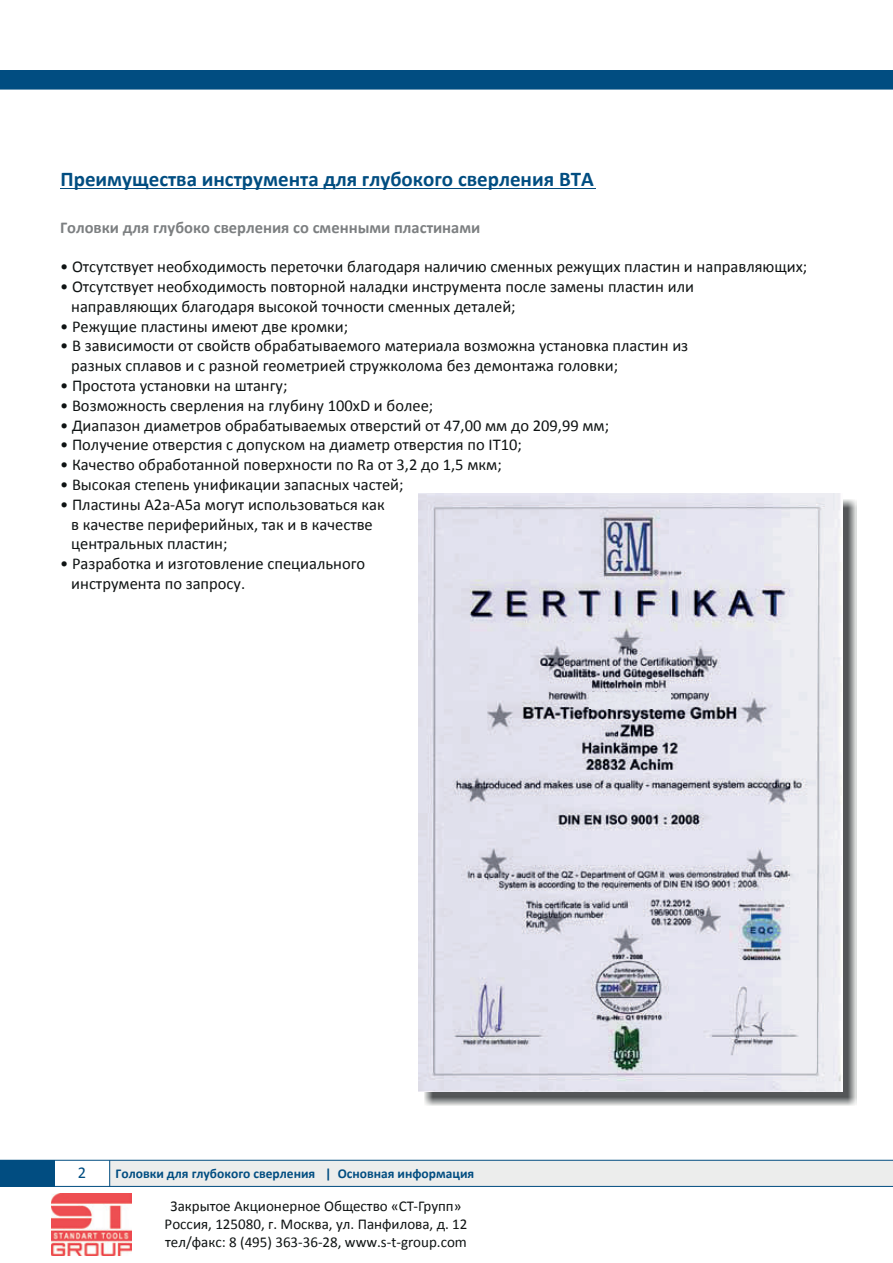
<style>
.page{position:relative;width:893px;height:1263px;background:#fff}
.page>*{position:absolute;margin:0;border:0;box-sizing:border-box;transform-origin:0 0}
.t1{font:700 21px "Calibri";color:#014d81}
.t2{font:16.5px/19.8px "Calibri";color:#0f1313}
.t3{font:700 16.5px "Calibri";color:#7c7f81}
.t4{font:16.5px "Calibri";color:#014d81}
.t5{font:15px/18px "Calibri";color:#0f1313;text-align:center}
.t6{font:700 13.5px "Calibri";color:#014d81}
</style>
<div class="page">
<div style="left:110px;top:1160px;width:783px;height:26px;background:#ecedec"></div>
<div style="left:0;top:70px;width:893px;height:20px;background:#014d81"></div>
<hr style="left:0;top:1160px;width:893px;height:1px;background:#014d81">
<hr style="left:0;top:1186px;width:893px;height:1px;background:#014d81">
<svg style="left:109px;top:1160px;width:1px;height:26px"></svg>
<div style="left:0;top:1160px;width:55px;height:26px;background:#014d81"></div>
<img style="left:425px;top:499px;width:432px;height:607px">
<img style="left:419px;top:493px;width:424px;height:598px">
<img style="left:589px;top:693px;width:39px;height:15px">
<img style="left:628px;top:693px;width:43px;height:15px">
<hr style="left:60px;top:188px;width:536px;height:1px;background:#014d81">
<img style="left:51px;top:1193px;width:81px;height:62px">
<p class="t1" style="left:60px;top:165px;width:535px">Преимущества инструмента для глубокого сверления BTA</p>
<p class="t3" style="left:60px;top:216px;width:422px">Головки для глубоко сверления со сменными пластинами</p>
<p class="t2" style="left:60px;top:257px;width:749px">• Отсутствует необходимость переточки благодаря наличию сменных режущих пластин и направляющих;</p>
<p class="t2" style="left:71px;top:277px;width:624px;text-indent:-11px">• Отсутствует необходимость повторной наладки инструмента после замены пластин или направляющих благодаря высокой точности сменных деталей;</p>
<p class="t2" style="left:60px;top:316px;width:290px">• Режущие пластины имеют две кромки;</p>
<p class="t2" style="left:71px;top:336px;width:618px;text-indent:-11px">• В зависимости от свойств обрабатываемого материала возможна установка пластин из разных сплавов и с разной геометрией стружколома без демонтажа головки;</p>
<p class="t2" style="left:60px;top:376px;width:229px">• Простота установки на штангу;</p>
<p class="t2" style="left:60px;top:395px;width:375px">• Возможность сверления на глубину 100хD и более;</p>
<p class="t2" style="left:60px;top:415px;width:551px">• Диапазон диаметров обрабатываемых отверстий от 47,00 мм до 209,99 мм;</p>
<p class="t2" style="left:60px;top:435px;width:463px">• Получение отверстия с допуском на диаметр отверстия по IT10;</p>
<p class="t2" style="left:60px;top:455px;width:443px">• Качество обработанной поверхности по Ra от 3,2 до 1,5 мкм;</p>
<p class="t2" style="left:60px;top:475px;width:345px">• Высокая степень унификации запасных частей;</p>
<p class="t2" style="left:71px;top:494px;width:315px;text-indent:-11px">• Пластины А2а-А5а могут использоваться как в качестве периферийных, так и в качестве центральных пластин;</p>
<p class="t2" style="left:71px;top:554px;width:295px;text-indent:-11px">• Разработка и изготовление специального инструмента по запросу.</p>
<p class="t4" style="left:78px;top:1162px;width:10px">2</p>
<p class="t6" style="left:116px;top:1164px;width:360px">Головки для глубокого сверления | Основная информация</p>
<p class="t5" style="left:165px;top:1197px;width:304px">Закрытое Акционерное Общество «СТ-Групп»<br>Россия, 125080, г. Москва, ул. Панфилова, д. 12 тел/факс: 8 (495) 363-36-28, www.s-t-group.com</p>
</div>
